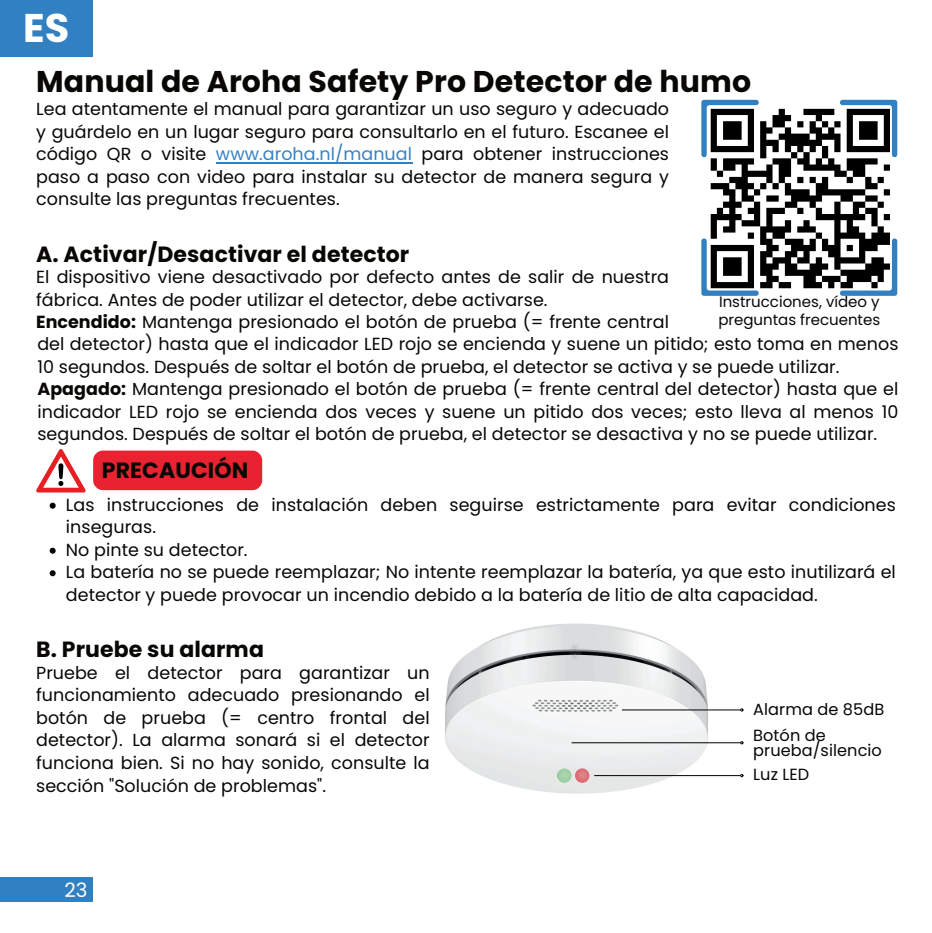
<style>
.page{position:relative;width:932px;height:933px;background:#fff}
.page>*{position:absolute;margin:0;border:0;box-sizing:border-box;transform-origin:0 0}
.t1{font:700 40px "Poppins";color:#fff}
.t2{font:700 30px "Poppins";letter-spacing:.005em;color:#080704}
.t3{font:700 22px "Poppins";letter-spacing:.005em;color:#080704}
.t4{font:19.8px "Poppins";color:#fff}
.t5{font:17.5px/22.5px "Poppins";letter-spacing:.005em;color:#080704}
.t6{font:16.1px/26.5px "Poppins";letter-spacing:.005em;color:#080704}
.t7{font:15px/17.2px "Poppins";color:#080704}
.s1{color:#3982c3}
.s2{font-weight:700}
.s3{color:#fff}
</style>
<div class="page">
<svg style="left:701px;top:100px;width:196px;height:195px"></svg>
<img style="left:445px;top:623px;width:267px;height:171px">
<hr style="left:622px;top:709px;width:118px;height:1px;background:#000">
<hr style="left:572px;top:742px;width:168px;height:1px;background:#000">
<hr style="left:594px;top:775px;width:146px;height:1px;background:#000">
<div style="left:557px;top:768px;width:15px;height:14px;background:#a2d1a8;border-radius:50%"></div>
<svg style="left:575px;top:768px;width:14px;height:14px"></svg>
<hr style="left:216px;top:162px;width:196px;height:1px;background:#3181c2">
<svg style="left:36px;top:449px;width:50px;height:43px"></svg>
<div style="left:93px;top:450px;width:169px;height:40px;background:#e82231;border-radius:10px"></div>
<svg style="left:50px;top:502px;width:6px;height:6px"></svg>
<svg style="left:50px;top:547px;width:6px;height:6px"></svg>
<svg style="left:50px;top:570px;width:6px;height:6px"></svg>
<div style="left:0;top:877px;width:93px;height:24px;background:#3181c2"></div>
<div style="left:0;top:0;width:93px;height:56px;background:#3181c2"></div>
<h1 class="t1" style="left:23px;top:4px;width:48px">ES</h1>
<h2 class="t2" style="left:36px;top:64px;width:716px">Manual de Aroha Safety Pro Detector de humo</h2>
<p class="t5" style="left:36px;top:98px;width:634px;text-align:justify">Lea atentamente el manual para garantizar un uso seguro y adecuado y guárdelo en un lugar seguro para consultarlo en el futuro. Escanee el código QR o visite <span class="s1">www.aroha.nl/manual</span> para obtener instrucciones paso a paso con video para instalar su detector de manera segura y consulte las preguntas frecuentes.</p>
<p class="t3" style="left:36px;top:241px;width:375px">A. Activar/Desactivar el detector</p>
<p class="t5" style="left:36px;top:266px;width:634px">El dispositivo viene desactivado por defecto antes de salir de nuestra fábrica. Antes de poder utilizar el detector, debe activarse.<br><span class="s2">Encendido:</span> Mantenga presionado el botón de prueba (= frente central <span class="s3">........................................</span></p>
<p class="t7" style="left:718px;top:293px;width:163px">Instrucciones, vídeo y preguntas frecuentes</p>
<p class="t5" style="left:37px;top:332px;width:862px">del detector) hasta que el indicador LED rojo se encienda y suene un pitido; esto toma en menos 10 segundos. Después de soltar el botón de prueba, el detector se activa y se puede utilizar.<br><span class="s2">Apagado:</span> Mantenga presionado el botón de prueba (= frente central del detector) hasta que el indicador LED rojo se encienda dos veces y suene un pitido dos veces; esto lleva al menos 10 segundos. Después de soltar el botón de prueba, el detector se desactiva y no se puede utilizar.</p>
<p class="t3" style="left:102px;top:457px;width:148px">PRECAUCIÓN</p>
<p class="t5" style="left:66px;top:493px;width:831px">Las instrucciones de instalación deben seguirse estrictamente para evitar condiciones inseguras.<br>No pinte su detector.<br>La batería no se puede reemplazar; No intente reemplazar la batería, ya que esto inutilizará el detector y puede provocar un incendio debido a la batería de litio de alta capacidad.</p>
<p class="t3" style="left:36px;top:636px;width:229px">B. Pruebe su alarma</p>
<p class="t5" style="left:36px;top:661px;width:395px;text-align:justify">Pruebe el detector para garantizar un funcionamiento adecuado presionando el botón de prueba (= centro frontal del detector). La alarma sonará si el detector funciona bien. Si no hay sonido, consulte la sección "Solución de problemas".</p>
<p class="t4" style="left:65px;top:877px;width:24px">23</p>
<p class="t6" style="left:753px;top:695px;width:133px">Alarma de 85dB<br>Botón de</p>
<p class="t6" style="left:753px;top:737px;width:130px;line-height:24.9px">prueba/silencio<br>Luz LED</p>
</div>
